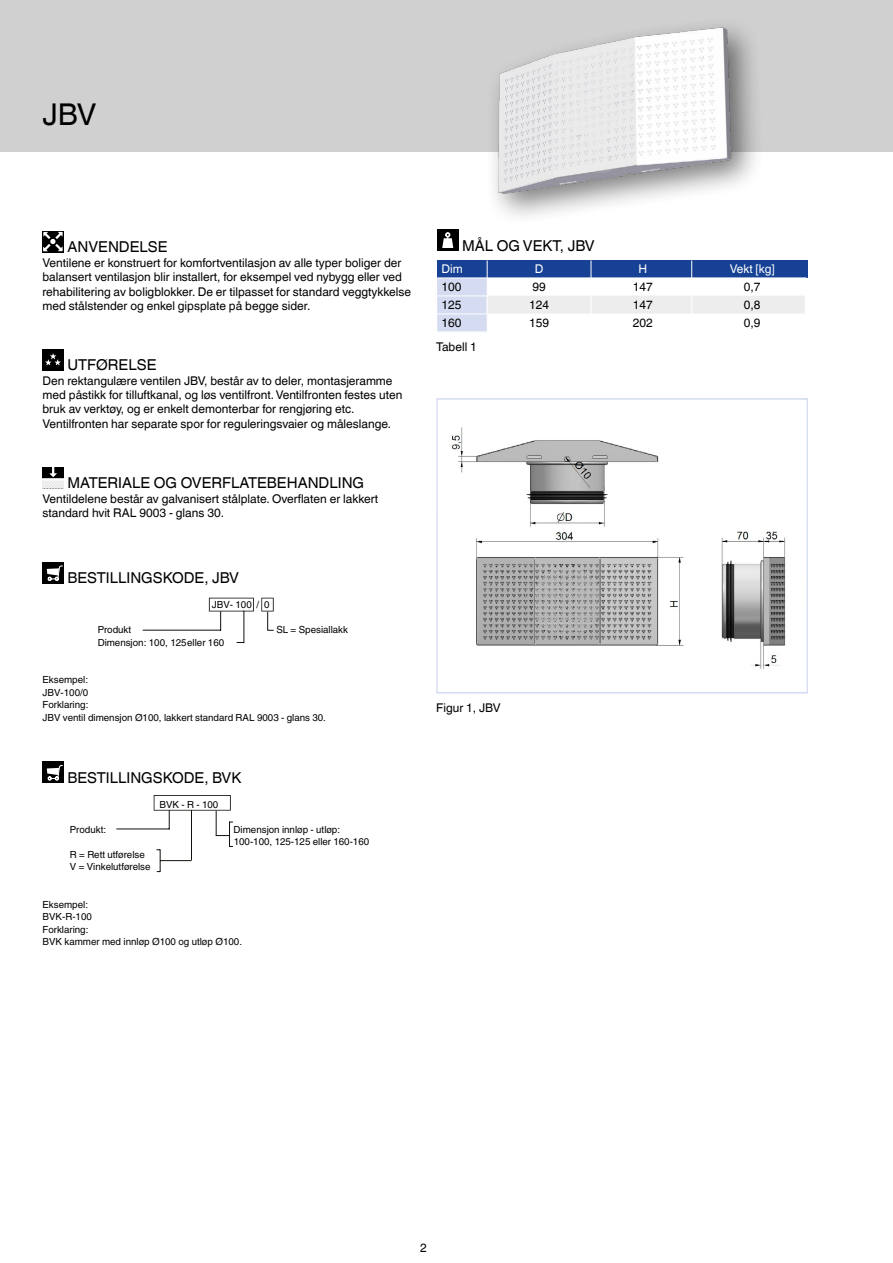
<style>
.page{position:relative;width:893px;height:1263px;background:#fff}
.page>*{position:absolute;margin:0;border:0;box-sizing:border-box;transform-origin:0 0}
.t1{font:30px "TROX Helvetica";color:#000}
.t2{font:15px "TROX Helvetica";color:#000}
.t3{font:12px/14.4px "TROX Helvetica";color:#000}
.t4{font:12px "TROX Helvetica";color:#fff}
.t5{font:9.75px/12.5px "TROX Helvetica";color:#000}
</style>
<div class="page">
<div style="left:436px;top:398px;width:372px;height:295px;border:1px solid #d5dbf0"></div>
<div style="left:0;top:0;width:893px;height:152px;background:#d0d0d0"></div>
<div style="left:43px;top:231px;width:21px;height:21px;background:#000"></div>
<svg style="left:43px;top:231px;width:20px;height:21px"></svg>
<div style="left:43px;top:349px;width:21px;height:21px;background:#000"></div>
<svg style="left:45px;top:353px;width:16px;height:13px"></svg>
<svg style="left:43px;top:467px;width:21px;height:21px"></svg>
<div style="left:437px;top:230px;width:21px;height:21px;background:#000"></div>
<svg style="left:442px;top:233px;width:11px;height:15px"></svg>
<div style="left:485px;top:15px;width:279px;height:211px;background:#000;opacity:.5"></div>
<img style="left:485px;top:16px;width:270px;height:200px">
<div style="left:43px;top:562px;width:21px;height:21px;background:#000"></div>
<svg style="left:47px;top:565px;width:16px;height:16px"></svg>
<div style="left:43px;top:762px;width:21px;height:21px;background:#000"></div>
<svg style="left:47px;top:765px;width:16px;height:15px"></svg>
<hr style="left:117px;top:842px;width:52px;height:1px;background:#12100b">
<hr style="left:160px;top:873px;width:31px;height:1px;background:#12100b">
<svg style="left:209px;top:598px;width:45px;height:32px"></svg>
<hr style="left:143px;top:630px;width:78px;height:1px;background:#12100b">
<hr style="left:243px;top:611px;width:1px;height:32px;background:#12100b">
<svg style="left:261px;top:598px;width:13px;height:33px"></svg>
<hr style="left:117px;top:828px;width:52px;height:1px;background:#12100b">
<hr style="left:143px;top:787px;width:78px;height:1px;background:#12100b">
<svg style="left:154px;top:795px;width:79px;height:77px"></svg>
<div style="left:437px;top:278px;width:50px;height:54px;background:#d5dbf0"></div>
<div style="left:437px;top:260px;width:371px;height:18px;background:#164194"></div>
<hr style="left:437px;top:278px;width:369px;height:1px;background:#fff">
<hr style="left:437px;top:296px;width:324px;height:1px;background:#fff">
<hr style="left:437px;top:314px;width:50px;height:1px;background:#fff">
<div style="left:487px;top:296px;width:318px;height:18px;background:#ededed"></div>
<img style="left:451px;top:427px;width:335px;height:242px">
<hr style="left:487px;top:260px;width:1px;height:72px;background:#fff">
<hr style="left:591px;top:260px;width:1px;height:72px;background:#fff">
<hr style="left:691px;top:260px;width:1px;height:72px;background:#fff">
<h1 class="t1" style="left:43px;top:97px;width:55px">JBV</h1>
<p class="t2" style="left:67px;top:238px;width:102px">ANVENDELSE</p>
<p class="t3" style="left:43px;top:255px;width:370px">Ventilene er konstruert for komfortventilasjon av alle typer boliger der balansert ventilasjon blir installert, for eksempel ved nybygg eller ved rehabilitering av boligblokker. De er tilpasset for standard veggtykkelse med stålstender og enkel gipsplate på begge sider.</p>
<p class="t2" style="left:67px;top:356px;width:90px">UTFØRELSE</p>
<p class="t3" style="left:43px;top:373px;width:361px">Den rektangulære ventilen JBV, består av to deler, montasjeramme med påstikk for tilluftkanal, og løs ventilfront. Ventilfronten festes uten bruk av verktøy, og er enkelt demonterbar for rengjøring etc.<br>Ventilfronten har separate spor for reguleringsvaier og måleslange.</p>
<p class="t2" style="left:67px;top:474px;width:298px">MATERIALE OG OVERFLATEBEHANDLING</p>
<p class="t3" style="left:43px;top:491px;width:337px">Ventildelene består av galvanisert stålplate. Overflaten er lakkert standard hvit RAL 9003 - glans 30.</p>
<p class="t2" style="left:67px;top:569px;width:173px">BESTILLINGSKODE, JBV</p>
<p class="t5" style="left:212px;top:598px;width:59px">JBV- 100 / 0</p>
<p class="t5" style="left:98px;top:623px;width:35px">Produkt</p>
<p class="t5" style="left:276px;top:623px;width:73px">SL = Spesiallakk</p>
<p class="t5" style="left:98px;top:636px;width:128px">Dimensjon: 100, 125 eller 160</p>
<p class="t5" style="left:43px;top:674px;width:285px">Eksempel:<br>JBV-100/0<br>Forklaring:<br>JBV ventil dimensjon Ø100, lakkert standard RAL 9003 - glans 30.</p>
<p class="t5" style="left:43px;top:673px;width:47px">JBV-100/0<br>Forklaring:</p>
<p class="t5" style="left:43px;top:763px;width:116px">BESTILLINGSKODE, BVK</p>
<p class="t2" style="left:67px;top:769px;width:176px">BESTILLINGSKODE, BVK</p>
<p class="t5" style="left:43px;top:777px;width:116px">BESTILLINGSKODE, BVK</p>
<p class="t5" style="left:159px;top:798px;width:60px">BVK - R - 100</p>
<p class="t5" style="left:70px;top:823px;width:38px">Produkt:</p>
<p class="t5" style="left:234px;top:823px;width:137px">Dimensjon innløp - utløp:<br>100-100, 125-125 eller 160-160</p>
<p class="t5" style="left:70px;top:848px;width:82px">R = Rett utførelse<br>V = Vinkelutførelse</p>
<p class="t5" style="left:43px;top:898px;width:201px">Eksempel:<br>BVK-R-100<br>Forklaring:<br>BVK kammer med innløp Ø100 og utløp Ø100.</p>
<p class="t5" style="left:234px;top:836px;width:108px">Dimensjon innløp - utløp:</p>
<p class="t5" style="left:70px;top:861px;width:76px">R Rett utførelse</p>
<p class="t5" style="left:43px;top:911px;width:51px">Eksempel:<br>BVK-R-100<br>Forklaring:</p>
<p class="t2" style="left:462px;top:237px;width:134px">MÅL OG VEKT, JBV</p>
<p class="t4" style="left:441px;top:262px;width:23px">Dim</p>
<p class="t4" style="left:535px;top:262px;width:10px">D</p>
<p class="t4" style="left:638px;top:262px;width:10px">H</p>
<p class="t4" style="left:730px;top:262px;width:46px">Vekt [kg]</p>
<p class="t3" style="left:441px;top:280px;width:22px">100</p>
<p class="t3" style="left:532px;top:280px;width:15px">99</p>
<p class="t3" style="left:633px;top:280px;width:22px">147</p>
<p class="t3" style="left:744px;top:280px;width:18px">0,7</p>
<p class="t3" style="left:441px;top:298px;width:22px">125</p>
<p class="t3" style="left:529px;top:298px;width:22px">124</p>
<p class="t3" style="left:633px;top:298px;width:22px">147</p>
<p class="t3" style="left:744px;top:298px;width:18px">0,8</p>
<p class="t3" style="left:441px;top:316px;width:22px">160</p>
<p class="t3" style="left:529px;top:316px;width:22px">159</p>
<p class="t3" style="left:633px;top:316px;width:22px">202</p>
<p class="t3" style="left:744px;top:316px;width:18px">0,9</p>
<p class="t3" style="left:436px;top:340px;width:42px">Tabell 1</p>
<p class="t3" style="left:436px;top:701px;width:66px">Figur 1, JBV</p>
<p class="t3" style="left:420px;top:1240px;width:8px">2</p>
</div>
